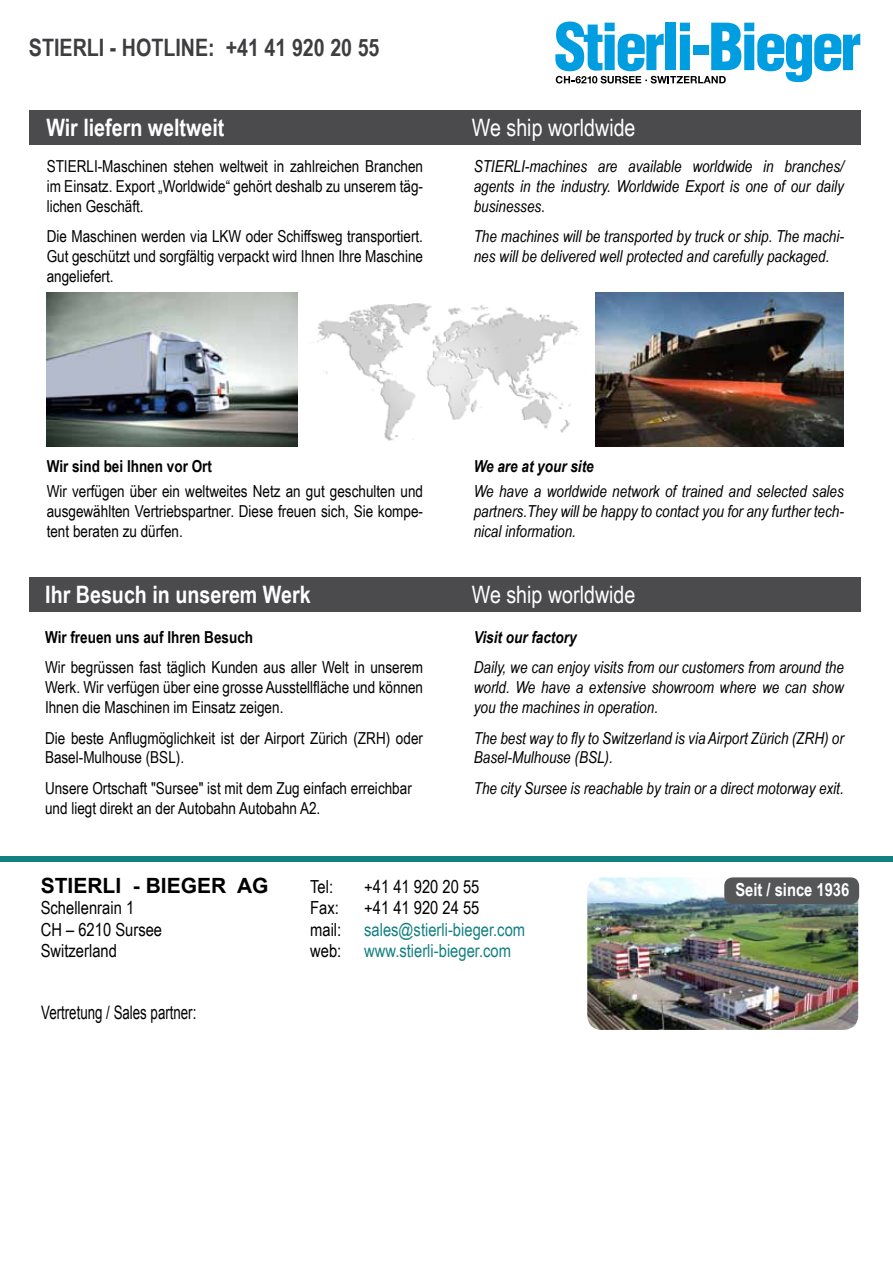
<style>
.page{position:relative;width:893px;height:1263px;background:#fff}
.page>*{position:absolute;margin:0;border:0;box-sizing:border-box;transform-origin:0 0}
.t1{font:700 24px "Arial Narrow";color:#fff}
.t2{font:24px "Arial Narrow";color:#fff}
.t3{font:700 24px "Arial Narrow";color:#3e3d40}
.t4{font:700 21px "Arial";color:#000}
.t5{font:18.6px "Arial";color:#000;scale:.72 1}
.t6{font:18px/21.6px "Arial Narrow";color:#000}
.t7{font:18px "Arial Narrow";color:#138081}
.t8{font:700 18px "Arial Narrow";color:#fff}
.t9{font:16.5px/19.8px "Arial Narrow";color:#000;text-align:justify}
.t10{font:italic 16.5px/19.8px "Arial Narrow";color:#000;text-align:justify}
.t11{font:700 16.5px "Arial Narrow";color:#000}
.t12{font:italic 700 16.5px "Arial Narrow";color:#000}
</style>
<div class="page">
<div style="left:29px;top:111px;width:831px;height:34px;background:#4b4b4d"></div>
<div style="left:0;top:856px;width:893px;height:5px;background:#138081"></div>
<img style="left:587px;top:877px;width:271px;height:153px">
<div style="left:724px;top:877px;width:135px;height:27px;background:#555658;border-radius:9px"></div>
<div style="left:29px;top:577px;width:831px;height:35px;background:#4b4b4d"></div>
<svg style="left:555px;top:22px;width:305px;height:62px"></svg>
<img style="left:47px;top:292px;width:251px;height:154px">
<img style="left:595px;top:292px;width:249px;height:154px">
<img style="left:312px;top:303px;width:267px;height:138px">
<h1 class="t3" style="left:29px;top:29px;width:352px">STIERLI - HOTLINE: +41 41 920 20 55</h1>
<h1 class="t1" style="left:46px;top:109px;width:180px">Wir liefern weltweit</h1>
<h1 class="t2" style="left:472px;top:110px;width:165px">We ship worldwide</h1>
<p class="t9" style="left:47px;top:156px;width:378px">STIERLI-Maschinen stehen weltweit in zahlreichen Branchen im Einsatz. Export „Worldwide“ gehört deshalb zu unserem täg&shy;lichen Geschäft.</p>
<p class="t9" style="left:47px;top:226px;width:378px">Die Maschinen werden via LKW oder Schiffsweg transportiert.<br>Gut geschützt und sorgfältig verpackt wird Ihnen Ihre Maschine angeliefert.</p>
<p class="t10" style="left:474px;top:156px;width:372px">STIERLI-machines are available worldwide in branches/ agents in the industry. Worldwide Export is one of our daily businesses.</p>
<p class="t10" style="left:474px;top:226px;width:372px">The machines will be transported by truck or ship. The machi&shy;nes will be delivered well protected and carefully packaged.</p>
<p class="t11" style="left:47px;top:454px;width:167px">Wir sind bei Ihnen vor Ort</p>
<p class="t9" style="left:47px;top:481px;width:378px">Wir verfügen über ein weltweites Netz an gut geschulten und ausgewählten Vertriebspartner. Diese freuen sich, Sie kompe&shy;tent beraten zu dürfen.</p>
<p class="t12" style="left:474px;top:454px;width:122px">We are at your site</p>
<p class="t10" style="left:474px;top:481px;width:372px">We have a worldwide network of trained and selected sales partners.They will be happy to contact you for any further tech&shy;nical information.</p>
<h1 class="t1" style="left:45px;top:576px;width:267px">Ihr Besuch in unserem Werk</h1>
<h1 class="t2" style="left:472px;top:576px;width:165px">We ship worldwide</h1>
<p class="t12" style="left:474px;top:624px;width:104px">Visit our factory</p>
<p class="t10" style="left:474px;top:657px;width:372px">Daily, we can enjoy visits from our customers from around the world. We have a extensive showroom where we can show you the machines in operation.</p>
<p class="t10" style="left:474px;top:727px;width:371px">The best way to fly to Switzerland is via Airport Zürich (ZRH) or<br>Basel-Mulhouse (BSL).</p>
<p class="t10" style="left:474px;top:778px;width:372px">The city Sursee is reachable by train or a direct motorway exit.</p>
<p class="t11" style="left:45px;top:624px;width:210px">Wir freuen uns auf Ihren Besuch</p>
<p class="t9" style="left:45px;top:657px;width:380px">Wir begrüssen fast täglich Kunden aus aller Welt in unserem Werk. Wir verfügen über eine grosse Ausstellfläche und können Ihnen die Maschinen im Einsatz zeigen.</p>
<p class="t9" style="left:45px;top:727px;width:380px">Die beste Anflugmöglichkeit ist der Airport Zürich (ZRH) oder<br>Basel-Mulhouse (BSL).</p>
<p class="t9" style="left:45px;top:777px;width:368px">Unsere Ortschaft "Sursee" ist mit dem Zug einfach erreichbar und liegt direkt an der Autobahn Autobahn A2.</p>
<p class="t4" style="left:41px;top:871px;width:229px">STIERLI - BIEGER AG</p>
<p class="t6" style="left:41px;top:896px;width:123px">Schellenrain 1<br>CH – 6210 Sursee<br>Switzerland</p>
<p class="t5" style="left:41px;top:1000px;width:217px">Vertretung / Sales partner:</p>
<p class="t6" style="left:310px;top:875px;width:24px">Tel:</p>
<p class="t6" style="left:364px;top:875px;width:117px">+41 41 920 20 55</p>
<p class="t6" style="left:310px;top:896px;width:30px">Fax:</p>
<p class="t6" style="left:364px;top:896px;width:117px">+41 41 920 24 55</p>
<p class="t6" style="left:310px;top:918px;width:33px">mail:</p>
<p class="t7" style="left:364px;top:916px;width:162px">sales@stierli-bieger.com</p>
<p class="t6" style="left:310px;top:940px;width:33px">web:</p>
<p class="t7" style="left:364px;top:938px;width:148px">www.stierli-bieger.com</p>
<p class="t8" style="left:735px;top:876px;width:116px">Seit / since 1936</p>
</div>
